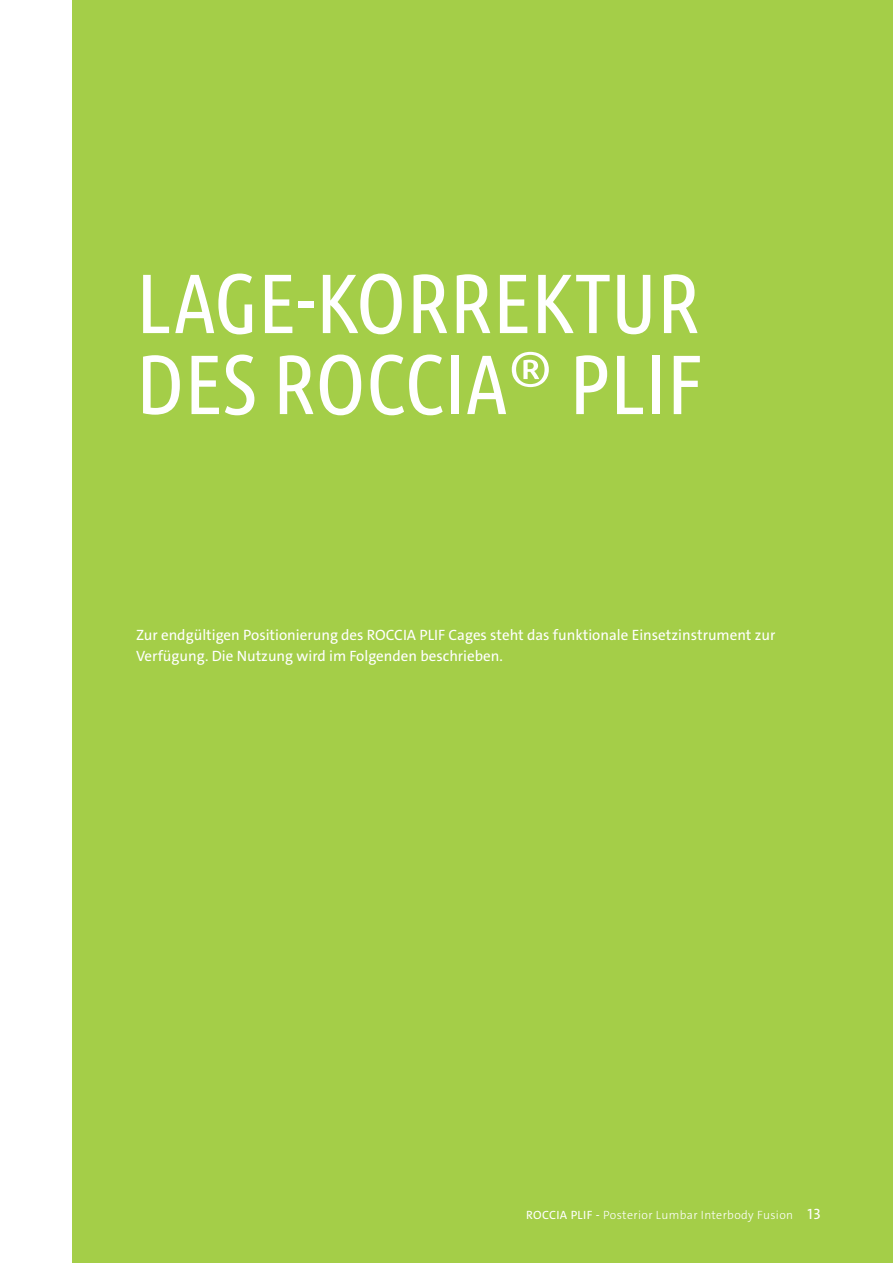
<style>
.page{position:relative;width:893px;height:1263px;background:#fff}
.page>*{position:absolute;margin:0;border:0;box-sizing:border-box;transform-origin:0 0}
.t1{font:84px/81px "Ubuntu Condensed";color:#fff}
.t2{font:15px/21px "The Sans C4 s";color:#fff}
.t3{font:300 12px "The Sans C4 s";letter-spacing:.03em;color:#fff}
.s1{font-weight:400}
.s2{font-weight:400;font-size:15px}
</style>
<div class="page">
<div style="left:72px;top:0;width:821px;height:1263px;background:#a4ce48"></div>
<h1 class="t1" style="left:136px;top:260px;width:568px">LAGE-KORREKTUR<br>DES ROCCIA<sup>®</sup> PLIF</h1>
<p class="t2" style="left:136px;top:625px;width:641px">Zur endgültigen Positionierung des ROCCIA PLIF Cages steht das funktionale Einsetzinstrument zur<br>Verfügung. Die Nutzung wird im Folgenden beschrieben.</p>
<p class="t3" style="left:526px;top:1207px;width:296px"><span class="s1">ROCCIA PLIF -</span> Posterior Lumbar Interbody Fusion <span class="s2">13</span></p>
</div>
